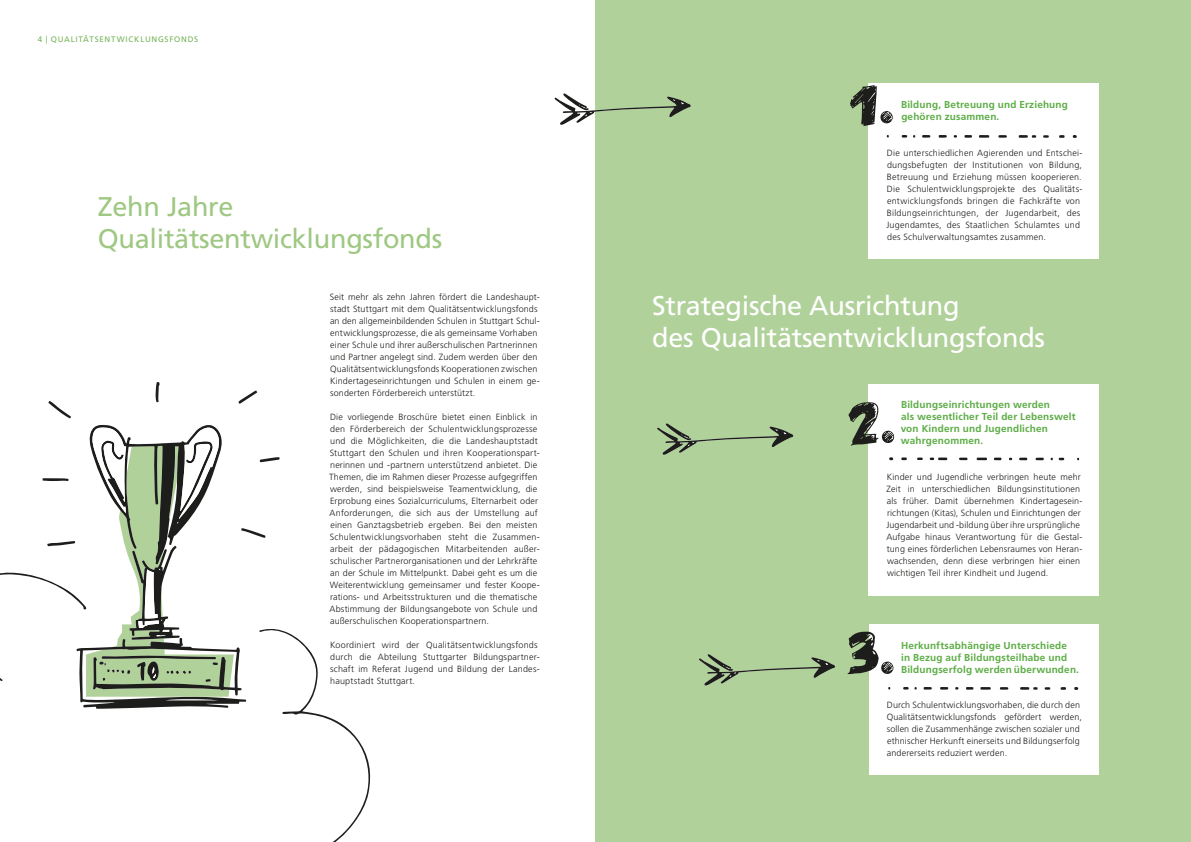
<style>
.page{position:relative;width:1191px;height:842px;background:#fff}
.page>*{position:absolute;margin:0;border:0;box-sizing:border-box;transform-origin:0 0}
.t1{font:27px/32px "Frutiger CE";letter-spacing:-.01em;color:#fff}
.t2{font:27px/32px "Frutiger CE";letter-spacing:-.01em;color:#9fc883}
.t3{font:700 10px/12px "Frutiger CE";letter-spacing:.015em;color:#5dad46}
.t4{font:300 9px/12px "Frutiger CE";letter-spacing:.015em;color:#1d1d1b}
.t5{font:8px "Frutiger CE";letter-spacing:.095em;color:#75b558}
</style>
<div class="page">
<div style="left:595px;top:0;width:596px;height:842px;background:#b1d19a"></div>
<div style="left:869px;top:624px;width:229px;height:151px;background:#fff"></div>
<div style="left:868px;top:384px;width:230px;height:211px;background:#fff"></div>
<div style="left:868px;top:83px;width:230px;height:176px;background:#fff"></div>
<svg style="left:48px;top:401px;width:23px;height:17px"></svg>
<svg style="left:238px;top:390px;width:19px;height:14px"></svg>
<svg style="left:155px;top:382px;width:5px;height:20px"></svg>
<svg style="left:0;top:425px;width:371px;height:417px"></svg>
<svg style="left:850px;top:85px;width:42px;height:41px"></svg>
<svg style="left:554px;top:93px;width:137px;height:32px"></svg>
<svg style="left:979px;top:135px;width:10px;height:3px"></svg>
<svg style="left:998px;top:135px;width:9px;height:3px"></svg>
<svg style="left:938px;top:135px;width:8px;height:3px"></svg>
<svg style="left:922px;top:135px;width:8px;height:3px"></svg>
<svg style="left:964px;top:135px;width:8px;height:3px"></svg>
<svg style="left:1059px;top:135px;width:5px;height:3px"></svg>
<svg style="left:1043px;top:135px;width:5px;height:3px"></svg>
<svg style="left:901px;top:135px;width:6px;height:3px"></svg>
<svg style="left:1018px;top:135px;width:18px;height:3px"></svg>
<svg style="left:848px;top:402px;width:46px;height:44px"></svg>
<svg style="left:657px;top:423px;width:136px;height:32px"></svg>
<svg style="left:976px;top:458px;width:11px;height:2px"></svg>
<svg style="left:959px;top:458px;width:8px;height:2px"></svg>
<svg style="left:1019px;top:458px;width:8px;height:2px"></svg>
<svg style="left:1035px;top:458px;width:8px;height:2px"></svg>
<svg style="left:994px;top:458px;width:7px;height:2px"></svg>
<svg style="left:901px;top:457px;width:6px;height:3px"></svg>
<svg style="left:1058px;top:458px;width:6px;height:2px"></svg>
<svg style="left:889px;top:457px;width:4px;height:4px"></svg>
<svg style="left:929px;top:457px;width:18px;height:3px"></svg>
<svg style="left:847px;top:632px;width:46px;height:42px"></svg>
<svg style="left:699px;top:654px;width:136px;height:32px"></svg>
<svg style="left:980px;top:687px;width:10px;height:3px"></svg>
<svg style="left:1000px;top:687px;width:8px;height:3px"></svg>
<svg style="left:940px;top:687px;width:8px;height:3px"></svg>
<svg style="left:923px;top:687px;width:9px;height:3px"></svg>
<svg style="left:966px;top:687px;width:7px;height:3px"></svg>
<svg style="left:1060px;top:687px;width:6px;height:3px"></svg>
<svg style="left:1044px;top:687px;width:6px;height:3px"></svg>
<svg style="left:1074px;top:687px;width:4px;height:3px"></svg>
<svg style="left:1020px;top:687px;width:17px;height:3px"></svg>
<p class="t5" style="left:38px;top:35px;width:162px">4 | QUALITÄTSENTWICKLUNGSFONDS</p>
<h1 class="t2" style="left:98px;top:190px;width:346px">Zehn Jahre<br>Q alitätsentwickl ngsfonds</h1>
<p class="t4" style="left:330px;top:291px;width:211px">Seit mehr als zehn Jahren fördert die Landeshaupt&shy;stadt Stuttgart mit dem Qualitätsentwicklungsfonds an den allgemeinbildenden Schulen in Stuttgart Schul&shy;entwicklungsprozesse, die als gemeinsame Vorhaben einer Schule und ihrer außerschulischen Partnerinnen und Partner angelegt sind. Zudem werden über den Qualitätsentwicklungsfonds Kooperationen zwischen Kindertageseinrichtungen und Schulen in einem ge&shy;sonderten Förderbereich unterstützt.</p>
<p class="t4" style="left:330px;top:411px;width:209px">Die vorliegende Broschüre bietet einen Einblick in</p>
<p class="t4" style="left:330px;top:423px;width:209px">den Förderbereich der Schulentwicklungsprozesse</p>
<p class="t4" style="left:330px;top:435px;width:209px">und die Möglichkeiten, die die Landeshauptstadt</p>
<p class="t4" style="left:330px;top:447px;width:211px">Stuttgart den Schulen und ihren Kooperationspart-</p>
<p class="t4" style="left:330px;top:459px;width:209px">nerinnen und -partnern unterstützend anbietet. Die</p>
<p class="t4" style="left:329px;top:471px;width:210px">Themen, die im Rahmen dieser Prozesse aufgegriffen</p>
<p class="t4" style="left:330px;top:483px;width:209px">werden, sind beispielsweise Teamentwicklung, die</p>
<p class="t4" style="left:330px;top:495px;width:209px">Erprobung eines Sozialcurriculums, Elternarbeit oder</p>
<p class="t4" style="left:336px;top:507px;width:203px">nforderungen, die sich aus der Umstellung auf</p>
<p class="t4" style="left:330px;top:519px;width:209px">einen Ganztagsbetrieb ergeben. Bei den meisten</p>
<p class="t4" style="left:330px;top:531px;width:211px">Schulentwicklungsvorhaben steht die Zusammen-</p>
<p class="t4" style="left:330px;top:543px;width:211px">arbeit der pädagogischen Mitarbeitenden außer-</p>
<p class="t4" style="left:330px;top:555px;width:209px">schulischer Partnerorganisationen und der Lehrkräfte</p>
<p class="t4" style="left:330px;top:567px;width:209px">an der Schule im Mittelpunkt. Dabei geht es um die</p>
<p class="t4" style="left:330px;top:579px;width:211px">Weiterentwicklung gemeinsamer und fester Koope-</p>
<p class="t4" style="left:330px;top:591px;width:209px">rations- und rbeitsstrukturen und die thematische</p>
<p class="t4" style="left:336px;top:603px;width:203px">bstimmung der Bildungsangebote von Schule und</p>
<p class="t4" style="left:330px;top:615px;width:160px">außerschulischen Kooperationspartnern.</p>
<p class="t4" style="left:330px;top:639px;width:209px">Koordiniert wird der Qualitätsentwicklungsfonds durch die</p>
<p class="t4" style="left:330px;top:651px;width:211px;text-align:justify;text-indent:54px">bteilung Stuttgarter Bildungspartner&shy;schaft im Referat Jugend und Bildung der Landes&shy;hauptstadt Stuttgart.</p>
<p class="t3" style="left:901px;top:98px;width:168px">Bildung, Betreuung und Erziehung gehören zusammen.</p>
<p class="t4" style="left:886px;top:147px;width:198px">Die unterschiedlichen gierenden und Entschei&shy;dungsbefugten der Institutionen von Bildung, Betreuung und Erziehung müssen kooperieren.<br>Die Schulentwicklungsprojekte des Qualitäts&shy;entwicklungsfonds bringen die Fachkräfte von Bildungseinrichtungen, der Jugendarbeit, des Jugendamtes, des Staatlichen Schulamtes und des Schulverwaltungsamtes zusammen.</p>
<h1 class="t1" style="left:652px;top:290px;width:394px">Strategische A sricht ng<br>des Q alitätsentwickl ngsfonds</h1>
<p class="t3" style="left:900px;top:398px;width:176px">Bildungseinrichtungen werden<br>als wesentlicher Teil der Lebenswelt von Kindern und Jugendlichen wahrgenommen.</p>
<p class="t4" style="left:887px;top:471px;width:195px">Kinder und Jugendliche verbringen heute mehr</p>
<p class="t4" style="left:886px;top:483px;width:195px">Zeit in unterschiedlichen Bildungsinstitutionen</p>
<p class="t4" style="left:887px;top:495px;width:197px">als früher. Damit übernehmen Kindertagesein-</p>
<p class="t4" style="left:887px;top:507px;width:195px">richtungen (Kitas), Schulen und Einrichtungen der</p>
<p class="t4" style="left:886px;top:519px;width:195px">Jugendarbeit und -bildung über ihre ursprüngliche</p>
<p class="t4" style="left:892px;top:531px;width:191px">ufgabe hinaus Verantwortung für die Gestal-</p>
<p class="t4" style="left:886px;top:543px;width:197px">tung eines förderlichen Lebensraumes von Heran-</p>
<p class="t4" style="left:887px;top:555px;width:195px">wachsenden, denn diese verbringen hier einen</p>
<p class="t4" style="left:887px;top:567px;width:163px">wichtigen Teil ihrer Kindheit und Jugend.</p>
<p class="t3" style="left:901px;top:640px;width:179px">Herkunftsabhängige Unterschiede<br>in Bezug auf Bildungsteilhabe und<br>Bildungserfolg werden überwunden.</p>
<p class="t4" style="left:886px;top:699px;width:197px">Durch Schulentwicklungsvorhaben, die durch den Qualitätsentwicklungsfonds gefördert werden, sollen die Zusammenhänge zwischen sozialer und ethnischer Herkunft einerseits und Bildungserfolg andererseits reduziert werden.</p>
</div>
